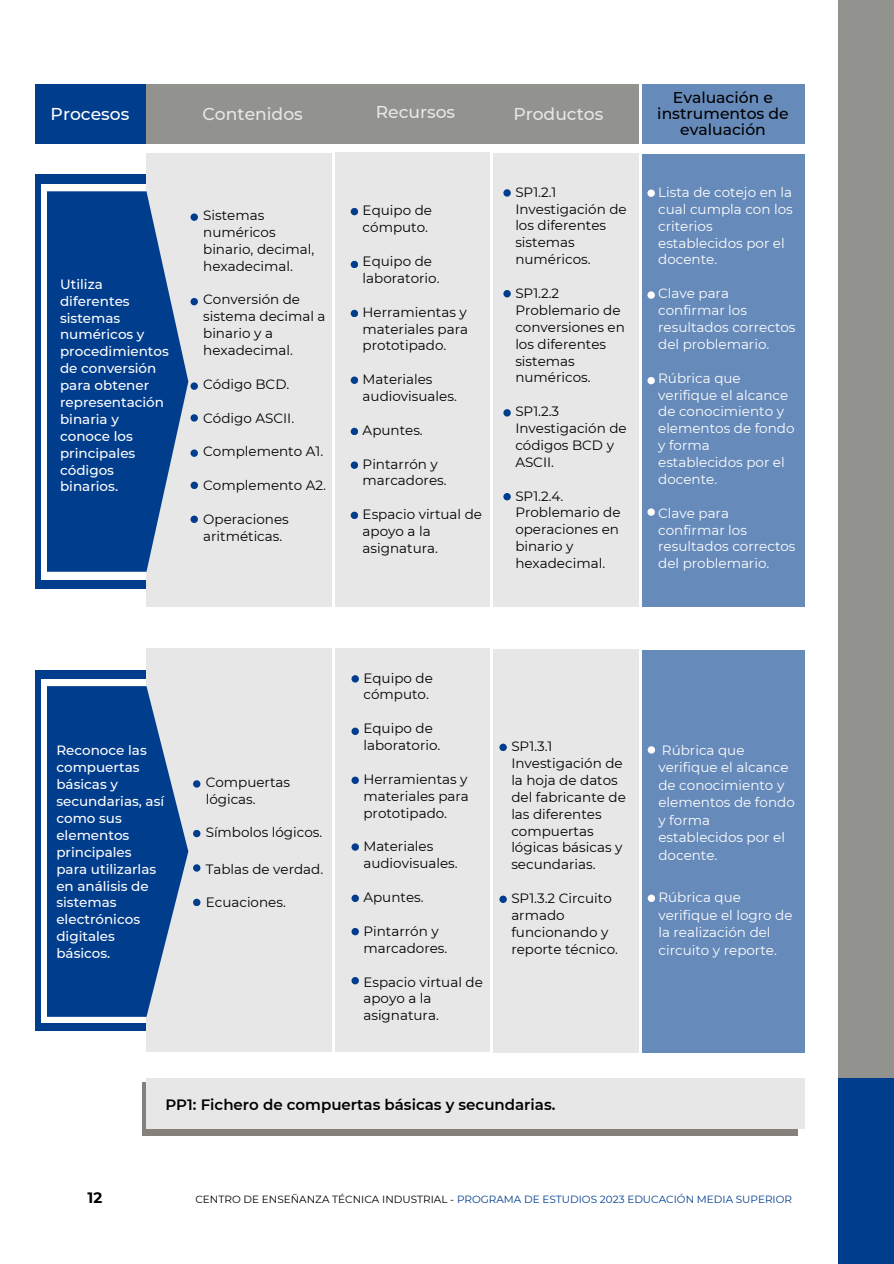
<style>
.page{position:relative;width:894px;height:1264px;background:#fff}
.page>*{position:absolute;margin:0;border:0;box-sizing:border-box;transform-origin:0 0}
.t1{font:500 17.1px "Montserrat";color:#e8e7e7}
.t2{font:500 17.1px "Montserrat";color:#fff}
.t3{font:500 15.6px/15.8px "Montserrat";color:#000;text-align:center}
.t4{font:600 15px "Montserrat";color:#000}
.t5{font:700 15px "Montserrat";color:#000}
.t6{font:13.5px/16.8px "Montserrat";color:#000}
.t7{font:13.5px/16.8px "Montserrat";color:#fff}
.t8{font:500 13.5px/16.8px "Montserrat";color:#fff}
.t9{font:10.5px "Montserrat";color:#013d8d}
.s1{color:#000}
</style>
<div class="page">
<div style="left:838px;top:0;width:55px;height:1087px;background:#92928e"></div>
<div style="left:838px;top:1078px;width:55px;height:185px;background:#013d8d"></div>
<svg style="left:142px;top:1082px;width:655px;height:53px;background:#928e88"></svg>
<div style="left:146px;top:1078px;width:658px;height:50px;background:#e8e7e7"></div>
<div style="left:36px;top:671px;width:110px;height:360px;background:#013d8d"></div>
<div style="left:36px;top:174px;width:110px;height:414px;background:#013d8d"></div>
<div style="left:42px;top:679px;width:581px;height:344px;background:#fff"></div>
<div style="left:42px;top:184px;width:582px;height:395px;background:#fff"></div>
<div style="left:146px;top:648px;width:185px;height:404px;background:#e8e7e7"></div>
<div style="left:146px;top:153px;width:185px;height:453px;background:#e8e7e7"></div>
<div style="left:335px;top:648px;width:154px;height:404px;background:#e8e7e7"></div>
<div style="left:335px;top:153px;width:154px;height:453px;background:#e8e7e7"></div>
<div style="left:493px;top:649px;width:145px;height:403px;background:#e8e7e7"></div>
<div style="left:493px;top:154px;width:145px;height:452px;background:#e8e7e7"></div>
<svg style="left:47px;top:686px;width:141px;height:330px;background:#22559a"></svg>
<svg style="left:47px;top:191px;width:141px;height:380px;background:#22559a"></svg>
<div style="left:193px;top:780px;width:7px;height:7px;background:#013d8d;border-radius:50%"></div>
<div style="left:190px;top:213px;width:8px;height:8px;background:#013d8d;border-radius:50%"></div>
<div style="left:193px;top:829px;width:7px;height:8px;background:#013d8d;border-radius:50%"></div>
<div style="left:190px;top:298px;width:8px;height:7px;background:#013d8d;border-radius:50%"></div>
<div style="left:190px;top:382px;width:8px;height:8px;background:#013d8d;border-radius:50%"></div>
<div style="left:190px;top:414px;width:8px;height:7px;background:#013d8d;border-radius:50%"></div>
<div style="left:190px;top:449px;width:8px;height:8px;background:#013d8d;border-radius:50%"></div>
<div style="left:190px;top:481px;width:8px;height:8px;background:#013d8d;border-radius:50%"></div>
<div style="left:190px;top:515px;width:8px;height:8px;background:#013d8d;border-radius:50%"></div>
<div style="left:351px;top:675px;width:8px;height:7px;background:#013d8d;border-radius:50%"></div>
<div style="left:350px;top:208px;width:8px;height:7px;background:#013d8d;border-radius:50%"></div>
<div style="left:351px;top:727px;width:8px;height:8px;background:#013d8d;border-radius:50%"></div>
<div style="left:350px;top:261px;width:8px;height:7px;background:#013d8d;border-radius:50%"></div>
<div style="left:351px;top:776px;width:8px;height:8px;background:#013d8d;border-radius:50%"></div>
<div style="left:350px;top:310px;width:8px;height:7px;background:#013d8d;border-radius:50%"></div>
<svg style="left:350px;top:461px;width:8px;height:8px"></svg>
<div style="left:350px;top:511px;width:8px;height:8px;background:#013d8d;border-radius:50%"></div>
<div style="left:499px;top:743px;width:7px;height:8px;background:#013d8d;border-radius:50%"></div>
<div style="left:503px;top:189px;width:7px;height:8px;background:#013d8d;border-radius:50%"></div>
<div style="left:499px;top:895px;width:7px;height:8px;background:#013d8d;border-radius:50%"></div>
<div style="left:503px;top:290px;width:7px;height:7px;background:#013d8d;border-radius:50%"></div>
<div style="left:503px;top:409px;width:7px;height:7px;background:#013d8d;border-radius:50%"></div>
<div style="left:503px;top:493px;width:7px;height:7px;background:#013d8d;border-radius:50%"></div>
<div style="left:641px;top:650px;width:163px;height:402px;background:#668aba"></div>
<div style="left:641px;top:154px;width:163px;height:452px;background:#668aba"></div>
<div style="left:647px;top:746px;width:8px;height:7px;background:#fff;border-radius:50%"></div>
<div style="left:647px;top:189px;width:7px;height:8px;background:#fff;border-radius:50%"></div>
<div style="left:647px;top:894px;width:8px;height:8px;background:#fff;border-radius:50%"></div>
<div style="left:647px;top:377px;width:7px;height:7px;background:#fff;border-radius:50%"></div>
<div style="left:647px;top:291px;width:7px;height:8px;background:#fff;border-radius:50%"></div>
<div style="left:647px;top:508px;width:7px;height:8px;background:#fff;border-radius:50%"></div>
<div style="left:351px;top:843px;width:8px;height:7px;background:#013d8d;border-radius:50%"></div>
<div style="left:350px;top:376px;width:8px;height:8px;background:#013d8d;border-radius:50%"></div>
<div style="left:351px;top:894px;width:8px;height:8px;background:#013d8d;border-radius:50%"></div>
<svg style="left:351px;top:927px;width:8px;height:8px"></svg>
<div style="left:351px;top:977px;width:8px;height:7px;background:#013d8d;border-radius:50%"></div>
<div style="left:350px;top:428px;width:8px;height:7px;background:#013d8d;border-radius:50%"></div>
<div style="left:193px;top:864px;width:7px;height:7px;background:#013d8d;border-radius:50%"></div>
<div style="left:193px;top:898px;width:7px;height:8px;background:#013d8d;border-radius:50%"></div>
<div style="left:36px;top:85px;width:602px;height:59px;background:#92928e"></div>
<div style="left:36px;top:85px;width:110px;height:59px;background:#013d8d"></div>
<div style="left:641px;top:85px;width:163px;height:59px;background:#668aba"></div>
<h4 class="t2" style="left:51px;top:104px;width:80px">Procesos</h4>
<h4 class="t1" style="left:202px;top:104px;width:102px">Contenidos</h4>
<h2 class="t1" style="left:375px;top:101px;width:81px">Recursos</h2>
<p class="t1" style="left:513px;top:104px;width:91px">Productos</p>
<h4 class="t8" style="left:60px;top:275px;width:110px">Utiliza diferentes sistemas numéricos y procedimientos de conversión para obtener representación binaria y conoce los principales códigos binarios.</h4>
<h4 class="t6" style="left:203px;top:207px;width:113px">Sistemas numéricos binario, decimal, hexadecimal.</h4>
<h4 class="t6" style="left:203px;top:291px;width:124px">Conversión de sistema decimal a binario y a hexadecimal.</h4>
<h4 class="t6" style="left:203px;top:375px;width:88px">Código BCD.</h4>
<h4 class="t6" style="left:203px;top:409px;width:92px">Código ASCII.</h4>
<h4 class="t6" style="left:203px;top:443px;width:121px">Complemento A1.</h4>
<h4 class="t6" style="left:203px;top:477px;width:124px">Complemento A2.</h4>
<h4 class="t6" style="left:203px;top:510px;width:87px">Operaciones aritméticas.</h4>
<h4 class="t6" style="left:362px;top:202px;width:71px">Equipo de cómputo.</h4>
<h3 class="t6" style="left:362px;top:253px;width:78px">Equipo de laboratorio.</h3>
<h1 class="t6" style="left:362px;top:303px;width:107px;text-align:justify">Herramientas y materiales para prototipado.</h1>
<h4 class="t6" style="left:362px;top:371px;width:96px">Materiales audiovisuales.</h4>
<h4 class="t6" style="left:362px;top:421px;width:62px">Apuntes.</h4>
<h4 class="t6" style="left:362px;top:455px;width:85px">Pintarrón y marcadores.</h4>
<h4 class="t6" style="left:362px;top:506px;width:121px">Espacio virtual de apoyo a la asignatura.</h4>
<h4 class="t6" style="left:515px;top:183px;width:113px">SP1.2.1<br>Investigación de los diferentes sistemas numéricos.</h4>
<h4 class="t6" style="left:515px;top:285px;width:111px">SP1.2.2<br>Problemario de conversiones en los diferentes sistemas numéricos.</h4>
<h4 class="t6" style="left:515px;top:403px;width:113px">SP1.2.3<br>Investigación de códigos BCD y<br>ASCII.</h4>
<h4 class="t6" style="left:515px;top:487px;width:107px">SP1.2.4.<br>Problemario de operaciones en binario y hexadecimal.</h4>
<p class="t3" style="left:657px;top:90px;width:133px">Evaluación e instrumentos de evaluación</p>
<h4 class="t7" style="left:658px;top:184px;width:136px">Lista de cotejo en la cual cumpla con los criterios establecidos por el docente.</h4>
<h4 class="t7" style="left:658px;top:285px;width:139px">Clave para confirmar los resultados correctos del problemario.</h4>
<h4 class="t7" style="left:658px;top:369px;width:138px">Rúbrica que verifique el alcance de conocimiento y elementos de fondo y forma establecidos por el docente.</h4>
<h4 class="t7" style="left:658px;top:504px;width:139px">Clave para confirmar los resultados correctos del problemario.</h4>
<h1 class="t8" style="left:56px;top:742px;width:109px">Reconoce las compuertas básicas y secundarias, así como sus elementos principales para utilizarlas en análisis de sistemas electrónicos digitales básicos.</h1>
<h4 class="t6" style="left:206px;top:773px;width:86px">Compuertas lógicas.</h4>
<h4 class="t6" style="left:206px;top:824px;width:118px">Símbolos lógicos.</h4>
<h4 class="t6" style="left:206px;top:860px;width:119px">Tablas de verdad.</h4>
<h3 class="t6" style="left:206px;top:894px;width:82px">Ecuaciones.</h3>
<h4 class="t6" style="left:363px;top:669px;width:71px">Equipo de cómputo.</h4>
<h4 class="t6" style="left:363px;top:720px;width:78px">Equipo de laboratorio.</h4>
<h4 class="t6" style="left:363px;top:770px;width:107px;text-align:justify">Herramientas y materiales para prototipado.</h4>
<h4 class="t6" style="left:363px;top:838px;width:96px">Materiales audiovisuales.</h4>
<h4 class="t6" style="left:363px;top:888px;width:62px">Apuntes.</h4>
<h4 class="t6" style="left:363px;top:922px;width:85px">Pintarrón y marcadores.</h4>
<h4 class="t6" style="left:363px;top:973px;width:121px">Espacio virtual de apoyo a la asignatura.</h4>
<h4 class="t6" style="left:511px;top:737px;width:116px">SP1.3.1<br>Investigación de la hoja de datos del fabricante de las diferentes compuertas lógicas básicas y secundarias.</h4>
<h4 class="t6" style="left:511px;top:889px;width:108px">SP1.3.2 Circuito armado funcionando y reporte técnico.</h4>
<h1 class="t4" style="left:165px;top:1095px;width:391px">PP1: Fichero de compuertas básicas y secundarias.</h1>
<h4 class="t7" style="left:658px;top:741px;width:138px;line-height:17.5px">Rúbrica que verifique el alcance de conocimiento y elementos de fondo y forma establecidos por el docente.</h4>
<h4 class="t7" style="left:658px;top:888px;width:136px;line-height:17.5px">Rúbrica que verifique el logro de la realización del circuito y reporte.</h4>
<h1 class="t5" style="left:87px;top:1187px;width:16px">12</h1>
<h1 class="t9" style="left:195px;top:1193px;width:598px"><span class="s1">CENTRO DE ENSEÑANZA TÉCNICA INDUSTRIAL -</span> PROGRAMA DE ESTUDIOS 2023 EDUCACIÓN MEDIA SUPERIOR</h1>
</div>
